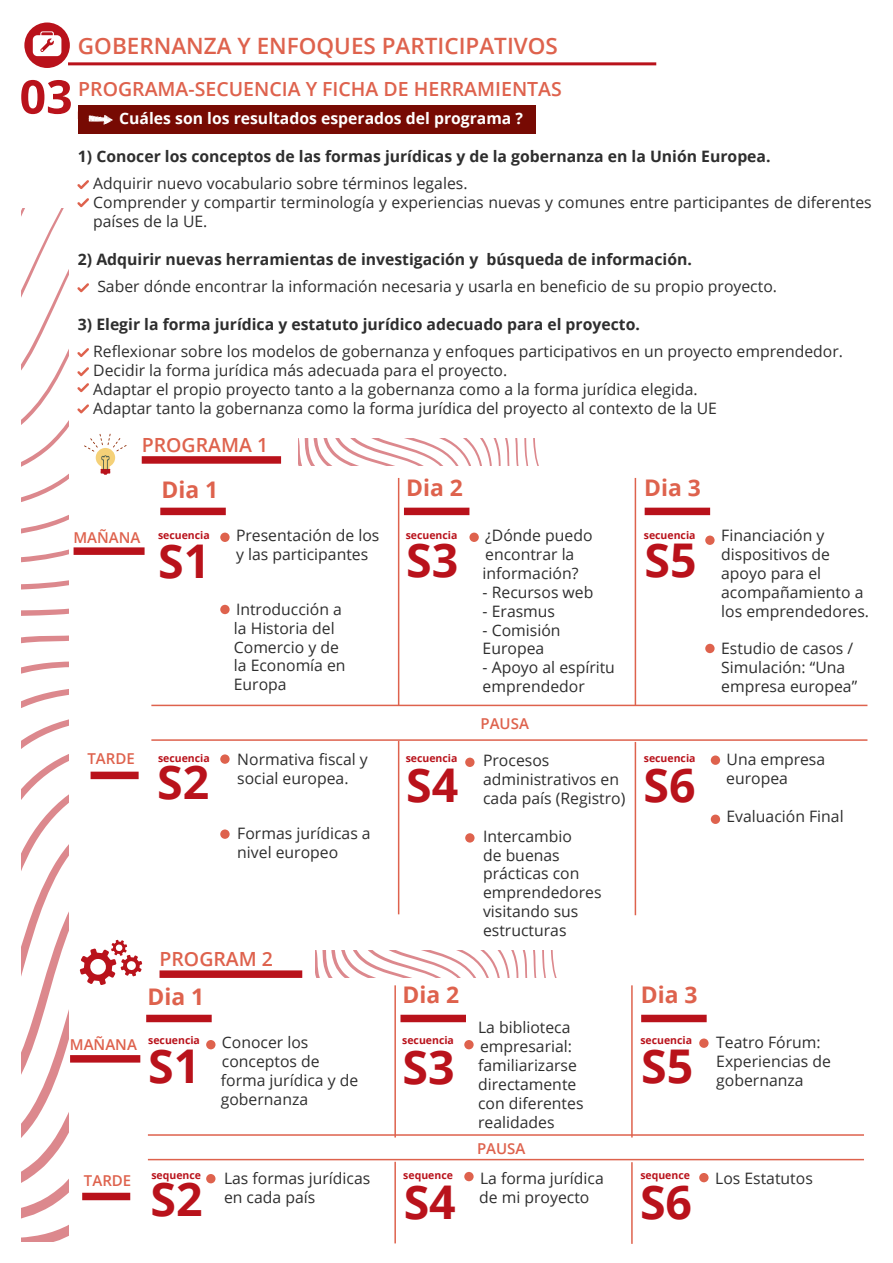
<style>
.page{position:relative;width:893px;height:1263px;background:#fff}
.page>*{position:absolute;margin:0;border:0;box-sizing:border-box;transform-origin:0 0}
.t1{font:700 46.5px "Open Sans";color:#b9121b}
.t2{font:700 22.95px "Open Sans";color:#de624d}
.t3{font:600 22.5px "Open Sans";color:#de624d}
.t4{font:600 19.5px "Open Sans";color:#de624d}
.t5{font:15.75px/18.9px "Open Sans";color:#2e2e2e}
.t6{font:700 15.75px "Open Sans";color:#2e2e2e}
.t7{font:700 15.75px "Open Sans";color:#fff}
.t8{font:600 15px "Open Sans";color:#de624d}
.t9{font:700 10.5px "Open Sans";color:#b9121b}
</style>
<div class="page">
<svg style="left:21px;top:208px;width:47px;height:1034px"></svg>
<hr style="left:398px;top:478px;width:1px;height:227px;background:#de624d">
<hr style="left:394px;top:985px;width:2px;height:152px;background:#de624d">
<hr style="left:398px;top:741px;width:1px;height:173px;background:#de624d">
<hr style="left:394px;top:1162px;width:2px;height:81px;background:#de624d">
<hr style="left:151px;top:705px;width:716px;height:1px;background:#de624d">
<hr style="left:148px;top:1134px;width:716px;height:2px;background:#de624d">
<hr style="left:151px;top:739px;width:716px;height:2px;background:#de624d">
<hr style="left:148px;top:1159px;width:716px;height:1px;background:#de624d">
<hr style="left:635px;top:478px;width:1px;height:227px;background:#de624d">
<hr style="left:631px;top:985px;width:2px;height:152px;background:#de624d">
<hr style="left:635px;top:742px;width:1px;height:173px;background:#de624d">
<hr style="left:631px;top:1162px;width:2px;height:82px;background:#de624d">
<div style="left:160px;top:508px;width:66px;height:7px;background:#b9121b"></div>
<div style="left:74px;top:547px;width:71px;height:8px;background:#b9121b"></div>
<div style="left:91px;top:772px;width:48px;height:7px;background:#b9121b"></div>
<div style="left:70px;top:1055px;width:70px;height:7px;background:#b9121b"></div>
<div style="left:82px;top:1193px;width:48px;height:7px;background:#b9121b"></div>
<div style="left:146px;top:1015px;width:66px;height:7px;background:#b9121b"></div>
<div style="left:142px;top:456px;width:139px;height:8px;background:#b9121b"></div>
<div style="left:160px;top:970px;width:142px;height:8px;background:#b9121b"></div>
<div style="left:404px;top:508px;width:65px;height:7px;background:#b9121b"></div>
<div style="left:400px;top:1015px;width:66px;height:7px;background:#b9121b"></div>
<div style="left:645px;top:508px;width:65px;height:7px;background:#b9121b"></div>
<div style="left:641px;top:1015px;width:66px;height:7px;background:#b9121b"></div>
<svg style="left:298px;top:438px;width:241px;height:27px"></svg>
<svg style="left:316px;top:950px;width:241px;height:28px"></svg>
<div style="left:469px;top:533px;width:10px;height:9px;background:#de624d;border-radius:50%"></div>
<div style="left:705px;top:535px;width:10px;height:10px;background:#de624d;border-radius:50%"></div>
<div style="left:705px;top:644px;width:10px;height:9px;background:#de624d;border-radius:50%"></div>
<div style="left:220px;top:533px;width:10px;height:9px;background:#de624d;border-radius:50%"></div>
<svg style="left:220px;top:754px;width:10px;height:10px"></svg>
<div style="left:220px;top:829px;width:10px;height:10px;background:#de624d;border-radius:50%"></div>
<div style="left:206px;top:1040px;width:10px;height:9px;background:#de624d;border-radius:50%"></div>
<div style="left:464px;top:1040px;width:10px;height:9px;background:#de624d;border-radius:50%"></div>
<div style="left:699px;top:1038px;width:10px;height:10px;background:#de624d;border-radius:50%"></div>
<div style="left:699px;top:1173px;width:10px;height:9px;background:#de624d;border-radius:50%"></div>
<div style="left:464px;top:1172px;width:10px;height:9px;background:#de624d;border-radius:50%"></div>
<div style="left:206px;top:1174px;width:10px;height:9px;background:#de624d;border-radius:50%"></div>
<div style="left:711px;top:755px;width:9px;height:10px;background:#de624d;border-radius:50%"></div>
<div style="left:711px;top:814px;width:9px;height:10px;background:#de624d;border-radius:50%"></div>
<div style="left:465px;top:758px;width:10px;height:9px;background:#de624d;border-radius:50%"></div>
<div style="left:465px;top:833px;width:10px;height:9px;background:#de624d;border-radius:50%"></div>
<div style="left:220px;top:605px;width:10px;height:9px;background:#de624d;border-radius:50%"></div>
<svg style="left:84px;top:434px;width:43px;height:41px"></svg>
<svg style="left:80px;top:940px;width:62px;height:45px"></svg>
<svg style="left:21px;top:80px;width:50px;height:34px"></svg>
<div style="left:79px;top:105px;width:457px;height:29px;background:#770a03"></div>
<svg style="left:88px;top:115px;width:25px;height:10px"></svg>
<svg style="left:77px;top:180px;width:12px;height:9px"></svg>
<svg style="left:77px;top:198px;width:12px;height:9px"></svg>
<svg style="left:77px;top:283px;width:12px;height:9px"></svg>
<svg style="left:77px;top:348px;width:12px;height:9px"></svg>
<svg style="left:77px;top:367px;width:12px;height:9px"></svg>
<svg style="left:77px;top:383px;width:12px;height:9px"></svg>
<svg style="left:77px;top:404px;width:12px;height:10px"></svg>
<svg style="left:21px;top:20px;width:52px;height:51px"></svg>
<div style="left:18px;top:17px;width:58px;height:57px;border:6px solid #fff;border-radius:50%"></div>
<svg style="left:33px;top:31px;width:28px;height:25px"></svg>
<hr style="left:68px;top:62px;width:588px;height:3px;background:#b9121b">
<h3 class="t3" style="left:78px;top:31px;width:481px">GOBERNANZA Y ENFOQUES PARTICIPATIVOS</h3>
<p class="t4" style="left:78px;top:76px;width:485px">PROGRAMA-SECUENCIA Y FICHA DE HERRAMIENTAS</p>
<p class="t7" style="left:119px;top:107px;width:405px">Cuáles son los resultados esperados del programa ?</p>
<p class="t6" style="left:78px;top:145px;width:694px">1) Conocer los conceptos de las formas jurídicas y de la gobernanza en la Unión Europea.</p>
<p class="t5" style="left:93px;top:174px;width:780px">Adquirir nuevo vocabulario sobre términos legales.<br>Comprender y compartir terminología y experiencias nuevas y comunes entre participantes de diferentes países de la UE.</p>
<p class="t6" style="left:78px;top:248px;width:615px">2) Adquirir nuevas herramientas de investigación y búsqueda de información.</p>
<p class="t5" style="left:97px;top:277px;width:681px">Saber dónde encontrar la información necesaria y usarla en beneficio de su propio proyecto.</p>
<p class="t6" style="left:78px;top:313px;width:563px">3) Elegir la forma jurídica y estatuto jurídico adecuado para el proyecto.</p>
<p class="t5" style="left:93px;top:342px;width:751px">Reflexionar sobre los modelos de gobernanza y enfoques participativos en un proyecto emprendedor.<br>Decidir la forma jurídica más adecuada para el proyecto.<br>Adaptar el propio proyecto tanto a la gobernanza como a la forma jurídica elegida.<br>Adaptar tanto la gobernanza como la forma jurídica del proyecto al contexto de la UE</p>
<p class="t4" style="left:142px;top:432px;width:128px">PROGRAMA 1</p>
<h2 class="t2" style="left:162px;top:473px;width:58px">Dia 1</h2>
<h2 class="t2" style="left:406px;top:471px;width:58px">Dia 2</h2>
<h2 class="t2" style="left:644px;top:471px;width:58px">Dia 3</h2>
<p class="t8" style="left:73px;top:527px;width:69px">MAÑANA</p>
<p class="t9" style="left:158px;top:528px;width:53px">secuencia</p>
<h1 class="t1" style="left:158px;top:528px;width:54px">S1</h1>
<p class="t5" style="left:236px;top:525px;width:145px">Presentación de los y las participantes</p>
<p class="t5" style="left:234px;top:599px;width:113px">Introducción a la Historia del<br>Comercio y de la Economía en<br>Europa</p>
<p class="t9" style="left:406px;top:528px;width:53px">secuencia</p>
<h1 class="t1" style="left:406px;top:528px;width:54px">S3</h1>
<p class="t5" style="left:483px;top:525px;width:111px">¿Dónde puedo encontrar la información?</p>
<p class="t5" style="left:483px;top:582px;width:112px">- Recursos web</p>
<p class="t5" style="left:483px;top:601px;width:74px">- Erasmus</p>
<p class="t5" style="left:483px;top:620px;width:79px">- Comisión<br>Europea</p>
<p class="t5" style="left:483px;top:658px;width:134px">- Apoyo al espíritu emprendedor</p>
<p class="t9" style="left:644px;top:528px;width:53px">secuencia</p>
<h1 class="t1" style="left:645px;top:528px;width:54px">S5</h1>
<p class="t5" style="left:721px;top:525px;width:149px">Financiación y dispositivos de apoyo para el acompañamiento a los emprendedores.</p>
<p class="t5" style="left:721px;top:639px;width:137px">Estudio de casos /<br>Simulación: “Una empresa europea”</p>
<p class="t8" style="left:480px;top:713px;width:50px">PAUSA</p>
<p class="t8" style="left:87px;top:749px;width:49px">TARDE</p>
<p class="t9" style="left:158px;top:751px;width:53px">secuencia</p>
<h1 class="t1" style="left:157px;top:749px;width:54px">S2</h1>
<p class="t5" style="left:237px;top:749px;width:132px">Normativa fiscal y social europea.</p>
<p class="t5" style="left:237px;top:823px;width:135px">Formas jurídicas a nivel europeo</p>
<p class="t9" style="left:406px;top:751px;width:53px">secuencia</p>
<h1 class="t1" style="left:406px;top:752px;width:54px">S4</h1>
<p class="t5" style="left:483px;top:750px;width:144px">Procesos administrativos en cada país (Registro)</p>
<p class="t5" style="left:483px;top:826px;width:120px">Intercambio<br>de buenas prácticas con emprendedores visitando sus estructuras</p>
<p class="t9" style="left:644px;top:751px;width:53px">secuencia</p>
<h1 class="t1" style="left:643px;top:752px;width:54px">S6</h1>
<p class="t5" style="left:726px;top:749px;width:100px">Una empresa europea</p>
<p class="t5" style="left:726px;top:806px;width:119px">Evaluación Final</p>
<p class="t4" style="left:160px;top:946px;width:115px">PROGRAM 2</p>
<h2 class="t2" style="left:147px;top:980px;width:58px">Dia 1</h2>
<h2 class="t2" style="left:403px;top:978px;width:58px">Dia 2</h2>
<h2 class="t2" style="left:641px;top:978px;width:58px">Dia 3</h2>
<p class="t8" style="left:70px;top:1034px;width:69px">MAÑANA</p>
<p class="t9" style="left:148px;top:1033px;width:53px">secuencia</p>
<h1 class="t1" style="left:148px;top:1034px;width:54px">S1</h1>
<p class="t5" style="left:221px;top:1032px;width:139px">Conocer los conceptos de forma jurídica y de gobernanza</p>
<p class="t9" style="left:402px;top:1033px;width:53px">secuencia</p>
<h1 class="t1" style="left:403px;top:1034px;width:54px">S3</h1>
<p class="t5" style="left:478px;top:1018px;width:107px">La biblioteca empresarial: familiarizarse directamente con diferentes realidades</p>
<p class="t9" style="left:640px;top:1033px;width:53px">secuencia</p>
<h1 class="t1" style="left:641px;top:1033px;width:54px">S5</h1>
<p class="t5" style="left:716px;top:1032px;width:116px">Teatro Fórum:<br>Experiencias de gobernanza</p>
<p class="t8" style="left:477px;top:1138px;width:50px">PAUSA</p>
<p class="t8" style="left:84px;top:1170px;width:49px">TARDE</p>
<p class="t9" style="left:151px;top:1167px;width:51px">sequence</p>
<h1 class="t1" style="left:151px;top:1166px;width:54px">S2</h1>
<p class="t5" style="left:224px;top:1169px;width:148px">Las formas jurídicas en cada país</p>
<p class="t9" style="left:403px;top:1167px;width:51px">sequence</p>
<h1 class="t1" style="left:404px;top:1169px;width:54px">S4</h1>
<p class="t5" style="left:479px;top:1169px;width:126px">La forma jurídica de mi proyecto</p>
<p class="t9" style="left:640px;top:1167px;width:51px">sequence</p>
<h1 class="t1" style="left:640px;top:1169px;width:54px">S6</h1>
<p class="t5" style="left:715px;top:1169px;width:99px">Los Estatutos</p>
</div>
